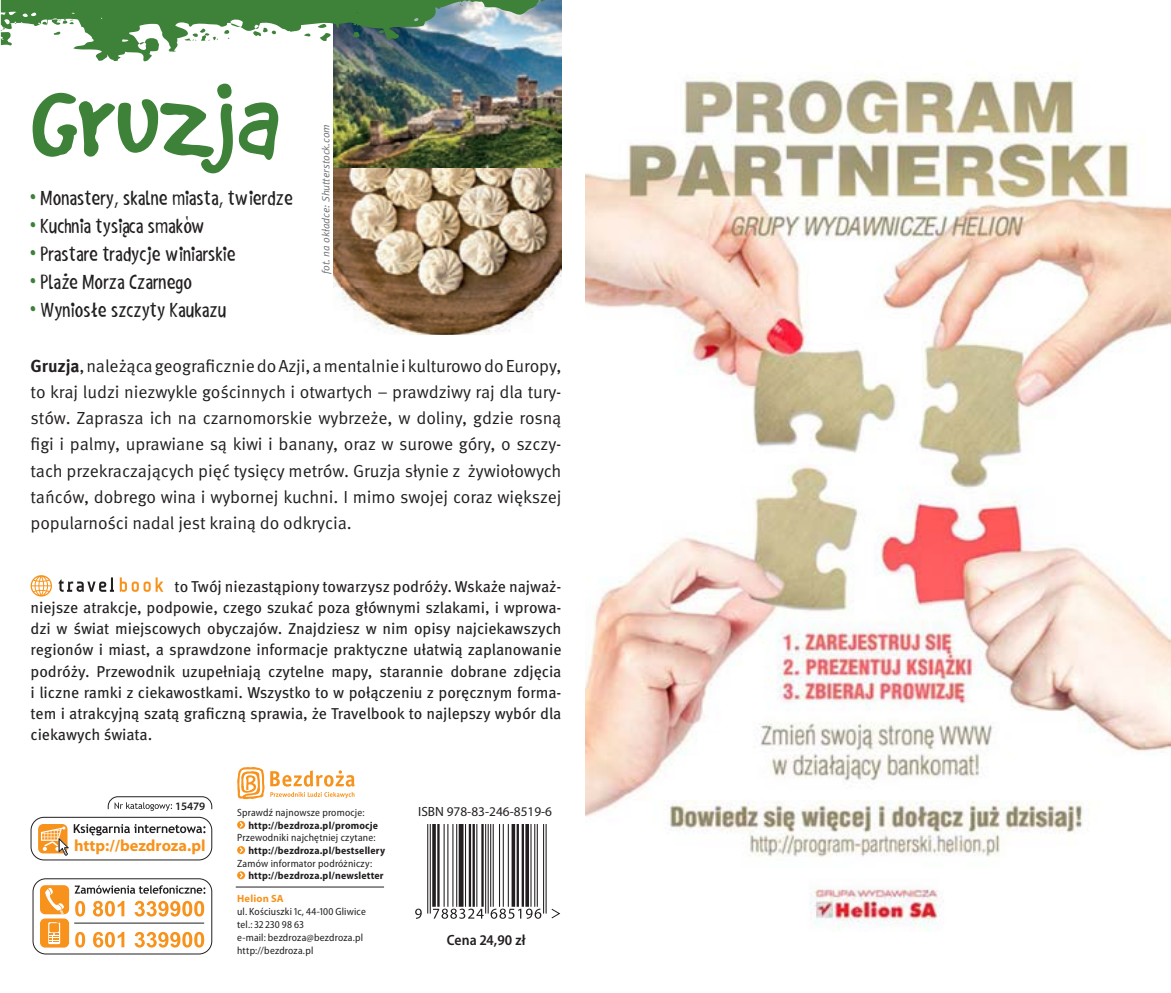
<style>
.page{position:relative;width:1171px;height:993px;background:#fff}
.page>*{position:absolute;margin:0;border:0;box-sizing:border-box;transform-origin:0 0}
.t1{font:117.6px "Good Dog Plain";color:#3e8139}
.t2{font:19.25px "Shaky Hand Some Comic";letter-spacing:.03em;color:#231f20}
.t3{font:17.5px/26.2px "Meta Pro";letter-spacing:-.01em;color:#231f20;text-align:justify}
.t4{font:700 16.28px "Myriad Pro";color:#f7931d}
.t5{font:15.75px/21px "Meta Pro";letter-spacing:-.01em;color:#231f20;text-align:justify}
.t6{font:600 semi-condensed 14.88px "Myriad Pro";letter-spacing:.01em;color:#231f20}
.t7{font:13.3px "Myriad Pro";color:#231f20}
.t8{font:600 11.38px "Myriad Pro";letter-spacing:-.01em;color:#231f20}
.t9{font:semi-condensed 10.5px/13px "Myriad Pro";letter-spacing:.02em;color:#231f20}
.t10{font:700 semi-condensed 10.5px "Myriad Pro";letter-spacing:.02em;color:#231f20}
.t11{font:italic 10.5px "Meta Pro";color:#6c6d70}
.s1{font-size:26.25px;color:#3e8139}
.s2{font-weight:700}
.s3{font-weight:700;font-stretch:normal;color:#f7931d}
</style>
<div class="page">
<img style="left:585px;top:75px;width:586px;height:856px">
<svg style="left:237px;top:820px;width:8px;height:8px"></svg>
<svg style="left:237px;top:846px;width:8px;height:7px"></svg>
<svg style="left:237px;top:871px;width:8px;height:8px"></svg>
<hr style="left:430px;top:824px;width:1px;height:89px;background:#231f20">
<hr style="left:427px;top:824px;width:1px;height:89px;background:#231f20">
<svg style="left:432px;top:824px;width:4px;height:82px"></svg>
<hr style="left:437px;top:824px;width:3px;height:82px;background:#231f20">
<hr style="left:456px;top:824px;width:1px;height:82px;background:#231f20">
<hr style="left:452px;top:824px;width:1px;height:82px;background:#231f20">
<hr style="left:447px;top:824px;width:1px;height:82px;background:#231f20">
<hr style="left:443px;top:824px;width:2px;height:82px;background:#231f20">
<hr style="left:459px;top:824px;width:4px;height:82px;background:#231f20">
<hr style="left:465px;top:824px;width:1px;height:82px;background:#231f20">
<hr style="left:472px;top:824px;width:3px;height:82px;background:#231f20">
<hr style="left:469px;top:824px;width:2px;height:82px;background:#231f20">
<hr style="left:476px;top:824px;width:1px;height:82px;background:#231f20">
<hr style="left:481px;top:824px;width:3px;height:82px;background:#231f20">
<hr style="left:508px;top:824px;width:1px;height:82px;background:#231f20">
<hr style="left:503px;top:824px;width:1px;height:82px;background:#231f20">
<hr style="left:499px;top:824px;width:1px;height:82px;background:#231f20">
<hr style="left:493px;top:824px;width:1px;height:82px;background:#231f20">
<hr style="left:490px;top:824px;width:1px;height:82px;background:#231f20">
<hr style="left:488px;top:824px;width:1px;height:89px;background:#231f20">
<hr style="left:485px;top:824px;width:1px;height:89px;background:#231f20">
<svg style="left:511px;top:824px;width:4px;height:82px"></svg>
<hr style="left:522px;top:824px;width:2px;height:82px;background:#231f20">
<hr style="left:516px;top:824px;width:3px;height:82px;background:#231f20">
<svg style="left:525px;top:824px;width:4px;height:82px"></svg>
<hr style="left:545px;top:824px;width:2px;height:89px;background:#231f20">
<hr style="left:543px;top:824px;width:1px;height:89px;background:#231f20">
<hr style="left:537px;top:824px;width:1px;height:82px;background:#231f20">
<hr style="left:534px;top:824px;width:1px;height:82px;background:#231f20">
<hr style="left:530px;top:824px;width:1px;height:82px;background:#231f20">
<svg style="left:415px;top:908px;width:7px;height:10px"></svg>
<svg style="left:433px;top:908px;width:51px;height:10px"></svg>
<svg style="left:490px;top:908px;width:51px;height:10px"></svg>
<svg style="left:551px;top:908px;width:9px;height:10px"></svg>
<hr style="left:236px;top:886px;width:148px;height:1px;background:#231f20">
<svg style="left:237px;top:767px;width:118px;height:32px"></svg>
<div style="left:33px;top:878px;width:179px;height:76px;border:1px solid #231f20;border-radius:13px"></div>
<div style="left:40px;top:884px;width:29px;height:29px;background:#f7931d;border-radius:5px"></div>
<svg style="left:45px;top:887px;width:19px;height:27px"></svg>
<div style="left:40px;top:918px;width:29px;height:29px;background:#f7931d;border-radius:5px"></div>
<svg style="left:75px;top:900px;width:10px;height:16px"></svg>
<svg style="left:93px;top:900px;width:31px;height:16px"></svg>
<svg style="left:135px;top:900px;width:69px;height:16px"></svg>
<svg style="left:75px;top:931px;width:10px;height:16px"></svg>
<svg style="left:93px;top:931px;width:31px;height:16px"></svg>
<svg style="left:135px;top:931px;width:69px;height:16px"></svg>
<hr style="left:74px;top:922px;width:130px;height:1px;background:#231f20">
<svg style="left:75px;top:885px;width:130px;height:8px"></svg>
<div style="left:31px;top:816px;width:181px;height:44px;border:1px solid #231f20;border-radius:13px"></div>
<div style="left:38px;top:823px;width:30px;height:30px;background:#f7931d;border-radius:5px"></div>
<svg style="left:41px;top:823px;width:164px;height:32px"></svg>
<svg style="left:107px;top:796px;width:106px;height:14px"></svg>
<svg style="left:48px;top:921px;width:12px;height:22px"></svg>
<div style="left:49px;top:922px;width:10px;height:9px;background:#f7931d;border-radius:2px"></div>
<svg style="left:49px;top:932px;width:10px;height:10px"></svg>
<svg style="left:58px;top:577px;width:56px;height:14px"></svg>
<svg style="left:120px;top:577px;width:43px;height:14px"></svg>
<svg style="left:31px;top:575px;width:21px;height:21px"></svg>
<img style="left:334px;top:168px;width:227px;height:166px">
<img style="left:334px;top:62px;width:227px;height:106px">
<img style="left:1px;top:0;width:561px;height:62px">
<p class="t1" style="left:31px;top:63px;width:249px">Gruzja</p>
<p class="t11" style="left:319px;top:274px;width:151px;rotate:-90deg">fot. na okładce: Shutterstock.com</p>
<p class="t2" style="left:30px;top:185px;width:264px"><span class="s1">•</span> Monastery, skalne miasta, twierdze</p>
<p class="t2" style="left:30px;top:213px;width:176px"><span class="s1">•</span> Kuchnia tysiąca smaków</p>
<p class="t2" style="left:30px;top:241px;width:206px"><span class="s1">•</span> Prastare tradycje winiarskie</p>
<p class="t2" style="left:30px;top:269px;width:163px"><span class="s1">•</span> Plaże Morza Czarnego</p>
<p class="t2" style="left:30px;top:297px;width:197px"><span class="s1">•</span> Wyniosłe szczyty Kaukazu</p>
<p class="t3" style="left:31px;top:352px;width:532px"><span class="s2">Gruzja</span>, należąca geograficznie do Azji, a mentalnie i kulturowo do Europy, to kraj ludzi niezwykle gościnnych i otwartych – prawdziwy raj dla tury&shy;stów. Zaprasza ich na czarnomorskie wybrzeże, w doliny, gdzie rosną figi i palmy, uprawiane są kiwi i banany, oraz w surowe góry, o szczy&shy;tach przekraczających pięć tysięcy metrów. Gruzja słynie z żywiołowych tańców, dobrego wina i wybornej kuchni. I mimo swojej coraz większej popularności nadal jest krainą do odkrycia.</p>
<p class="t5" style="left:31px;top:576px;width:532px;text-indent:144px">to Twój niezastąpiony towarzysz podróży. Wskaże najważ&shy;niejsze atrakcje, podpowie, czego szukać poza głównymi szlakami, i wprowa&shy;dzi w świat miejscowych obyczajów. Znajdziesz w nim opisy najciekawszych regionów i miast, a sprawdzone informacje praktyczne ułatwią zaplanowanie podróży. Przewodnik uzupełniają czytelne mapy, starannie dobrane zdjęcia i liczne ramki z ciekawostkami. Wszystko to w połączeniu z poręcznym forma&shy;tem i atrakcyjną szatą graficzną sprawia, że Travelbook to najlepszy wybór dla ciekawych świata.</p>
<p class="t8" style="left:175px;top:798px;width:32px">15479</p>
<p class="t4" style="left:74px;top:834px;width:133px">http://bezdroza.pl</p>
<p class="t9" style="left:237px;top:806px;width:129px">Sprawdź najnowsze promocje:</p>
<p class="t10" style="left:248px;top:819px;width:131px">http://bezdroza.pl/promocje</p>
<p class="t9" style="left:237px;top:831px;width:140px">Przewodniki najchętniej czytane:</p>
<p class="t10" style="left:248px;top:844px;width:138px">http://bezdroza.pl/bestsellery</p>
<p class="t9" style="left:237px;top:856px;width:136px">Zamów informator podróżniczy:</p>
<p class="t10" style="left:248px;top:869px;width:137px">http://bezdroza.pl/newsletter</p>
<p class="t9" style="left:237px;top:892px;width:130px"><span class="s3">Helion SA<br></span>ul. Kościuszki 1c, 44-100 Gliwice tel.: 32 230 98 63<br>e-mail: bezdroza@bezdroza.pl http://bezdroza.pl</p>
<p class="t7" style="left:418px;top:802px;width:135px">ISBN 978-83-246-8519-6</p>
<p class="t6" style="left:447px;top:931px;width:80px">Cena 24,90 zł</p>
</div>
